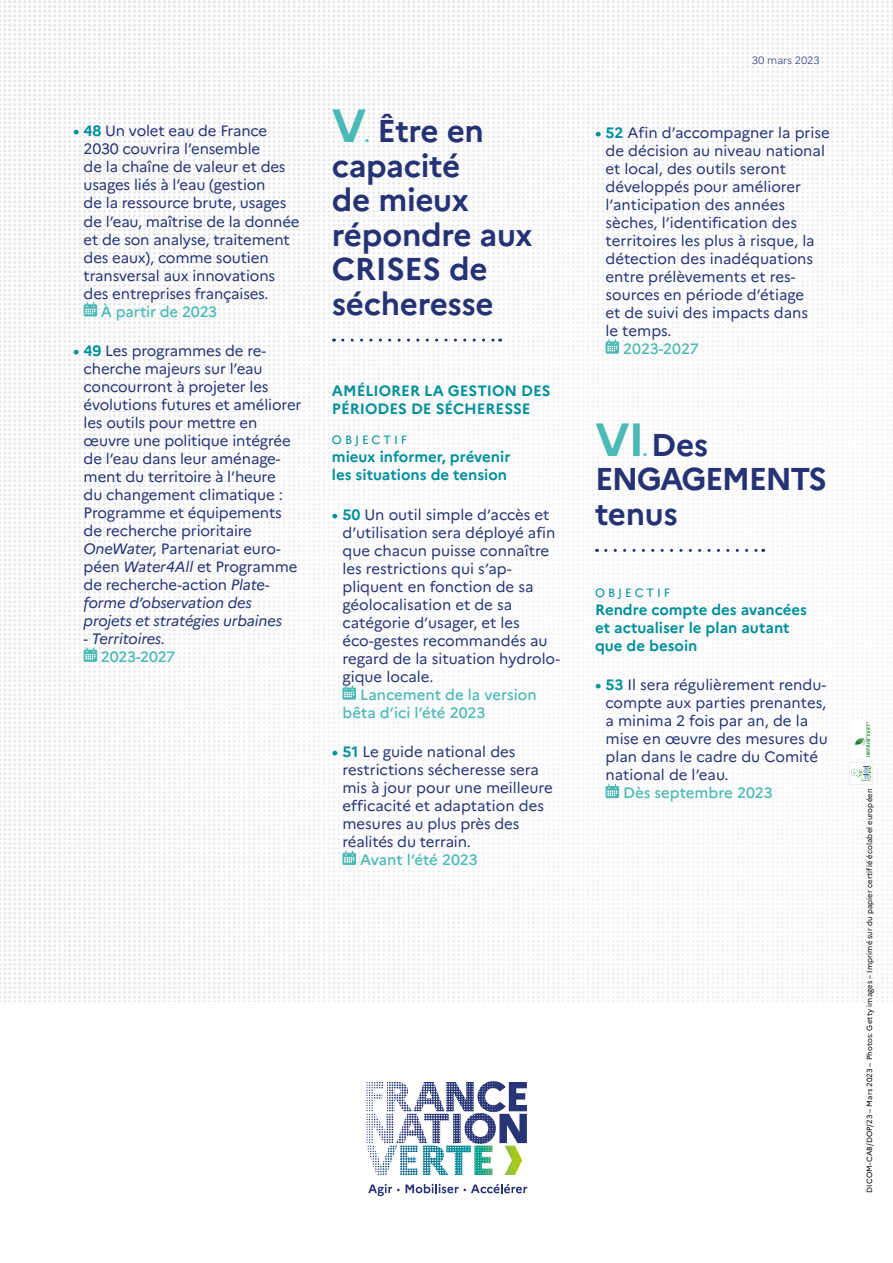
<style>
.page{position:relative;width:893px;height:1263px;background:#fff}
.page>*{position:absolute;margin:0;border:0;box-sizing:border-box;transform-origin:0 0}
.t1{font:700 46.5px "Marianne";color:#4bbab6}
.t2{font:700 31.5px/34.5px "Marianne";letter-spacing:-.01em;color:#253375}
.t3{font:700 31.5px/34.5px "Marianne";letter-spacing:-.05em;color:#253375}
.t4{font:15px/18px "Marianne";letter-spacing:-.005em;color:#253375}
.t5{font:700 15px/18px "Marianne";color:#00909b}
.t6{font:500 15px/18px "Marianne";letter-spacing:-.005em;color:#4bbab6}
.t7{font:italic 15px "Marianne";letter-spacing:-.01em;color:#253375}
.t8{font:12px "Marianne";letter-spacing:.25em;color:#00909b}
.t9{font:300 10.5px "Marianne";color:#253375}
.t10{font:7.5px "Marianne";letter-spacing:.02em;color:#000}
.s1{font-weight:700;color:#00909b}
.s2{font-style:italic}
.s3{font-weight:800;font-size:15px;color:#4bbab6}
</style>
<div class="page">
<img style="left:0;top:0;width:893px;height:1001px">
<div style="left:84px;top:304px;width:13px;height:12px;border:1px solid #4bbab6"></div>
<svg style="left:86px;top:302px;width:10px;height:12px"></svg>
<div style="left:84px;top:650px;width:13px;height:12px;border:1px solid #4bbab6"></div>
<svg style="left:86px;top:647px;width:10px;height:13px"></svg>
<svg style="left:343px;top:339px;width:158px;height:3px"></svg>
<div style="left:342px;top:687px;width:14px;height:13px;border:1px solid #4bbab6"></div>
<svg style="left:344px;top:685px;width:10px;height:12px"></svg>
<div style="left:342px;top:853px;width:14px;height:12px;border:1px solid #4bbab6"></div>
<svg style="left:344px;top:850px;width:10px;height:13px"></svg>
<div style="left:605px;top:341px;width:14px;height:13px;border:1px solid #4bbab6"></div>
<svg style="left:607px;top:339px;width:10px;height:12px"></svg>
<svg style="left:606px;top:549px;width:158px;height:3px"></svg>
<div style="left:605px;top:786px;width:14px;height:12px;border:1px solid #4bbab6"></div>
<svg style="left:607px;top:784px;width:10px;height:12px"></svg>
<svg style="left:368px;top:1184px;width:159px;height:12px"></svg>
<svg style="left:366px;top:1081px;width:161px;height:94px"></svg>
<img style="left:853px;top:720px;width:18px;height:38px">
<svg style="left:850px;top:762px;width:22px;height:23px"></svg>
<p class="t4" style="left:84px;top:122px;width:217px;text-indent:-10px"><span class="s1">• 48</span> Un volet eau de France<br>2030 couvrira l’ensemble<br>de la chaîne de valeur et des usages liés à l’eau (gestion<br>de la ressource brute, usages de l’eau, maîtrise de la donnée et de son analyse, traitement des eaux), comme soutien transversal aux innovations des entreprises françaises.</p>
<p class="t6" style="left:101px;top:302px;width:118px">À partir de 2023</p>
<p class="t4" style="left:84px;top:341px;width:219px;text-indent:-10px"><span class="s1">• 49</span> Les programmes de re&shy;cherche majeurs sur l’eau concourront à projeter les évolutions futures et améliorer les outils pour mettre en œuvre une politique intégrée de l’eau dans leur aménage&shy;ment du territoire à l’heure<br>du changement climatique :<br>Programme et équipements de recherche prioritaire<br><span class="s2">OneWater,</span> Partenariat euro&shy;péen <span class="s2">Water4All</span> et Programme de recherche-action <span class="s2">Plate&shy;forme d’observation des projets et stratégies urbaines</span></p>
<p class="t7" style="left:84px;top:629px;width:83px">- Territoires.</p>
<p class="t6" style="left:101px;top:647px;width:76px">2023-2027</p>
<h1 class="t1" style="left:332px;top:97px;width:36px">V</h1>
<h2 class="t2" style="left:332px;top:114px;width:202px;text-indent:33px"><span class="s3">.</span> Être en capacité<br>de mieux répondre aux<br>CRISES de sécheresse</h2>
<p class="t5" style="left:332px;top:381px;width:220px">AMÉLIORER LA GESTION DES<br>PÉRIODES DE SÉCHERESSE</p>
<p class="t8" style="left:332px;top:433px;width:77px">OBJECTIF</p>
<p class="t5" style="left:332px;top:448px;width:180px">mieux informer, prévenir les situations de tension</p>
<p class="t4" style="left:342px;top:505px;width:219px;text-indent:-10px"><span class="s1">• 50</span> Un outil simple d’accès et d’utilisation sera déployé afin que chacun puisse connaître les restrictions qui s’ap&shy;pliquent en fonction de sa géolocalisation et de sa catégorie d’usager, et les éco-gestes recommandés au regard de la situation hydrolo&shy;gique locale.</p>
<p class="t6" style="left:342px;top:685px;width:196px;text-indent:18px">Lancement de la version bêta d’ici l’été 2023</p>
<p class="t4" style="left:342px;top:742px;width:212px;text-indent:-10px"><span class="s1">• 51</span> Le guide national des restrictions sécheresse sera mis à jour pour une meilleure efficacité et adaptation des mesures au plus près des réalités du terrain.</p>
<p class="t6" style="left:360px;top:850px;width:119px">Avant l’été 2023</p>
<p class="t9" style="left:752px;top:54px;width:69px">30 mars 2023</p>
<p class="t4" style="left:605px;top:123px;width:226px;text-indent:-10px"><span class="s1">• 52</span> Afin d’accompagner la prise de décision au niveau national et local, des outils seront développés pour améliorer l’anticipation des années sèches, l’identification des territoires les plus à risque, la détection des inadéquations entre prélèvements et res&shy;sources en période d’étiage<br>et de suivi des impacts dans<br>le temps.</p>
<p class="t6" style="left:623px;top:339px;width:77px">2023-2027</p>
<h1 class="t1" style="left:595px;top:411px;width:51px">VI</h1>
<h2 class="t3" style="left:595px;top:427px;width:233px;text-indent:48px"><span class="s3">.</span> Des<br>ENGAGEMENTS tenus</h2>
<p class="t8" style="left:595px;top:585px;width:77px">OBJECTIF</p>
<p class="t5" style="left:595px;top:600px;width:213px">Rendre compte des avancées et actualiser le plan autant que de besoin</p>
<p class="t4" style="left:605px;top:676px;width:224px;text-indent:-10px"><span class="s1">• 53</span> Il sera régulièrement rendu&shy;compte aux parties prenantes, a minima 2 fois par an, de la mise en œuvre des mesures du plan dans le cadre du Comité national de l’eau.</p>
<p class="t6" style="left:623px;top:784px;width:151px">Dès septembre 2023</p>
<p class="t10" style="left:865px;top:1193px;width:406px;rotate:-90deg">DICOM-CAB/DOP/23 – Mars 2023 – Photos: Getty images – Imprimé sur du papier certifié écolabel européen</p>
</div>
